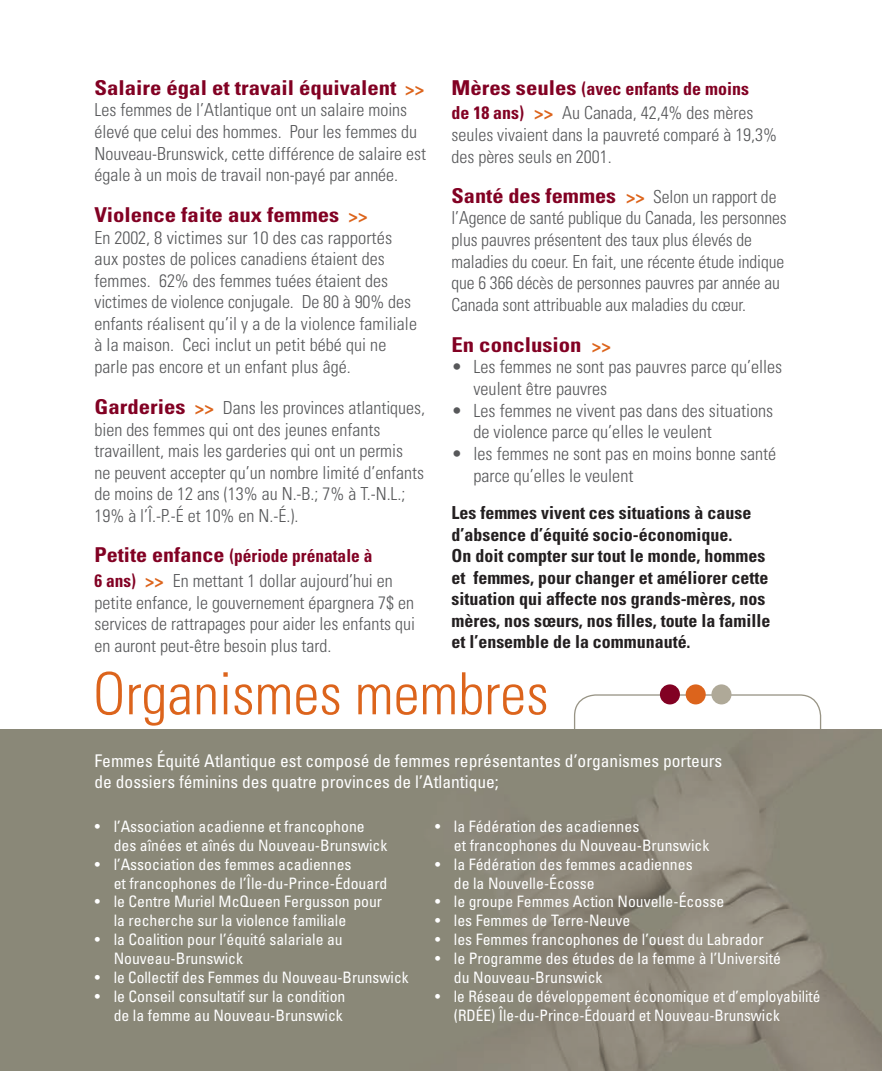
<style>
.page{position:relative;width:882px;height:1071px;background:#fff}
.page>*{position:absolute;margin:0;border:0;box-sizing:border-box;transform-origin:0 0}
.t1{font:300 condensed 58.1px "Univers";color:#dc641c}
.t2{font:700 condensed 20.47px "Univers";color:#820123;scale:1.11 1}
.t3{font:300 condensed 18.2px/21.7px "Univers";color:#57585a}
.t4{font:300 condensed 17.85px/21.5px "Univers";color:#57585a}
.t5{font:700 condensed 17.85px/21.5px "Univers";color:#231f20}
.t6{font:700 condensed 17.85px/24.5px "Univers";color:#820123}
.t7{font:condensed 17.5px/21px "Univers";color:#fff}
.t8{font:condensed 15.75px/18.9px "Univers";color:#fff}
.s1{font-size:17.32px;color:#dc641c}
.s2{font-weight:700;font-size:20.47px;color:#820123}
.s3{font-weight:700;font-size:17.32px;color:#dc641c}
.s4{font-weight:700;color:#820123}
.s5{font-size:20.47px}
.s6{font-weight:300;color:#57585a}
</style>
<div class="page">
<div style="left:711px;top:684px;width:21px;height:20px;background:#afa998;border-radius:50%"></div>
<div style="left:686px;top:684px;width:20px;height:20px;background:#dc641c;border-radius:50%"></div>
<div style="left:660px;top:684px;width:20px;height:20px;background:#820123;border-radius:50%"></div>
<img style="left:0;top:729px;width:882px;height:342px">
<p class="t2" style="left:94px;top:75px;width:299px">Salaire égal et travail équivalent <span class="s1">&gt;&gt;</span></p>
<p class="t4" style="left:94px;top:99px;width:333px">Les femmes de l’Atlantique ont un salaire moins élevé que celui des hommes. Pour les femmes du Nouveau-Brunswick, cette différence de salaire est égale à un mois de travail non-payé par année.</p>
<p class="t2" style="left:94px;top:202px;width:248px">Violence faite aux femmes <span class="s1">&gt;&gt;</span></p>
<p class="t4" style="left:94px;top:226px;width:324px">En 2002, 8 victimes sur 10 des cas rapportés aux postes de polices canadiens étaient des femmes. 62% des femmes tuées étaient des victimes de violence conjugale. De 80 à 90% des enfants réalisent qu’il y a de la violence familiale à la maison. Ceci inclut un petit bébé qui ne parle pas encore et un enfant plus âgé.</p>
<p class="t4" style="left:94px;top:397px;width:332px"><span class="s2">Garderies</span> <span class="s3">&gt;&gt;</span> Dans les provinces atlantiques, bien des femmes qui ont des jeunes enfants travaillent, mais les garderies qui ont un permis<br>ne peuvent accepter qu’un nombre limité d’enfants de moins de 12 ans (13% au N.-B.; 7% à T.-N.L.; 19% à l’Î.-P.-É et 10% en N.-É.).</p>
<p class="t4" style="left:94px;top:543px;width:300px;line-height:25.2px"><span class="s2">Petite enfance</span> <span class="s4">(période prénatale à<br>6 ans)</span> <span class="s3">&gt;&gt;</span> En mettant 1 dollar aujourd’hui en</p>
<p class="t4" style="left:94px;top:591px;width:322px;text-align:justify">petite enfance, le gouvernement épargnera 7$ en services de rattrapages pour aider les enfants qui en auront peut-être besoin plus tard.</p>
<p class="t6" style="left:451px;top:76px;width:303px"><span class="s5">Mères seules</span> (avec enfants de moins de 18 ans) <span class="s1">&gt;&gt;</span> <span class="s6">Au Canada, 42,4% des mères</span></p>
<p class="t4" style="left:451px;top:124px;width:327px">seules vivaient dans la pauvreté comparé à 19,3% des pères seuls en 2001.</p>
<p class="t4" style="left:451px;top:186px;width:337px"><span class="s2">Santé des femmes</span> <span class="s3">&gt;&gt;</span> Selon un rapport de l’Agence de santé publique du Canada, les personnes plus pauvres présentent des taux plus élevés de maladies du coeur. En fait, une récente étude indique que 6 366 décès de personnes pauvres par année au Canada sont attribuable aux maladies du cœur.</p>
<p class="t2" style="left:452px;top:332px;width:145px">En conclusion <span class="s1">&gt;&gt;</span></p>
<p class="t3" style="left:474px;top:356px;width:310px;text-indent:-22px">• Les femmes ne sont pas pauvres parce qu’elles veulent être pauvres</p>
<p class="t3" style="left:474px;top:399px;width:301px;text-indent:-22px">• Les femmes ne vivent pas dans des situations de violence parce qu’elles le veulent</p>
<p class="t3" style="left:474px;top:443px;width:304px;text-indent:-22px">• les femmes ne sont pas en moins bonne santé parce qu’elles le veulent</p>
<p class="t5" style="left:452px;top:502px;width:320px">Les femmes vivent ces situations à cause d’absence d’équité socio-économique.<br>On doit compter sur tout le monde, hommes et femmes, pour changer et améliorer cette situation qui affecte nos grands-mères, nos mères, nos sœurs, nos filles, toute la famille et l’ensemble de la communauté.</p>
<p class="t1" style="left:93px;top:659px;width:457px">Organismes membres</p>
<p class="t7" style="left:94px;top:750px;width:629px">Femmes Équité Atlantique est composé de femmes représentantes d’organismes porteurs de dossiers féminins des quatre provinces de l’Atlantique;</p>
<p class="t8" style="left:454px;top:816px;width:257px;text-indent:-19px">• la Fédération des acadiennes<br>et francophones du Nouveau-Brunswick</p>
<p class="t8" style="left:454px;top:854px;width:240px;text-indent:-19px">• la Fédération des femmes acadiennes de la Nouvelle-Écosse</p>
<p class="t8" style="left:435px;top:892px;width:291px">• le groupe Femmes Action Nouvelle-Écosse</p>
<p class="t8" style="left:435px;top:911px;width:197px">• les Femmes de Terre-Neuve</p>
<p class="t8" style="left:435px;top:930px;width:330px">• les Femmes francophones de l’ouest du Labrador</p>
<p class="t8" style="left:454px;top:949px;width:329px;text-indent:-19px">• le Programme des études de la femme à l’Université du Nouveau-Brunswick</p>
<p class="t8" style="left:454px;top:986px;width:368px;text-indent:-19px">• le Réseau de développement économique et d’employabilité (RDÉE) Île-du-Prince-Édouard et Nouveau-Brunswick</p>
<p class="t8" style="left:114px;top:816px;width:275px;text-indent:-19px">• l’Association acadienne et francophone des aînées et aînés du Nouveau-Brunswick</p>
<p class="t8" style="left:114px;top:854px;width:275px;text-indent:-19px">• l’Association des femmes acadiennes<br>et francophones de l’Île-du-Prince-Édouard</p>
<p class="t8" style="left:114px;top:892px;width:270px;text-indent:-19px">• le Centre Muriel McQueen Fergusson pour la recherche sur la violence familiale</p>
<p class="t8" style="left:114px;top:930px;width:231px;text-indent:-19px">• la Coalition pour l’équité salariale au<br>Nouveau-Brunswick</p>
<p class="t8" style="left:95px;top:968px;width:315px">• le Collectif des Femmes du Nouveau-Brunswick</p>
<p class="t8" style="left:95px;top:986px;width:252px;text-align:right">• le Conseil consultatif sur la condition de la femme au Nouveau-Brunswick</p>
</div>
